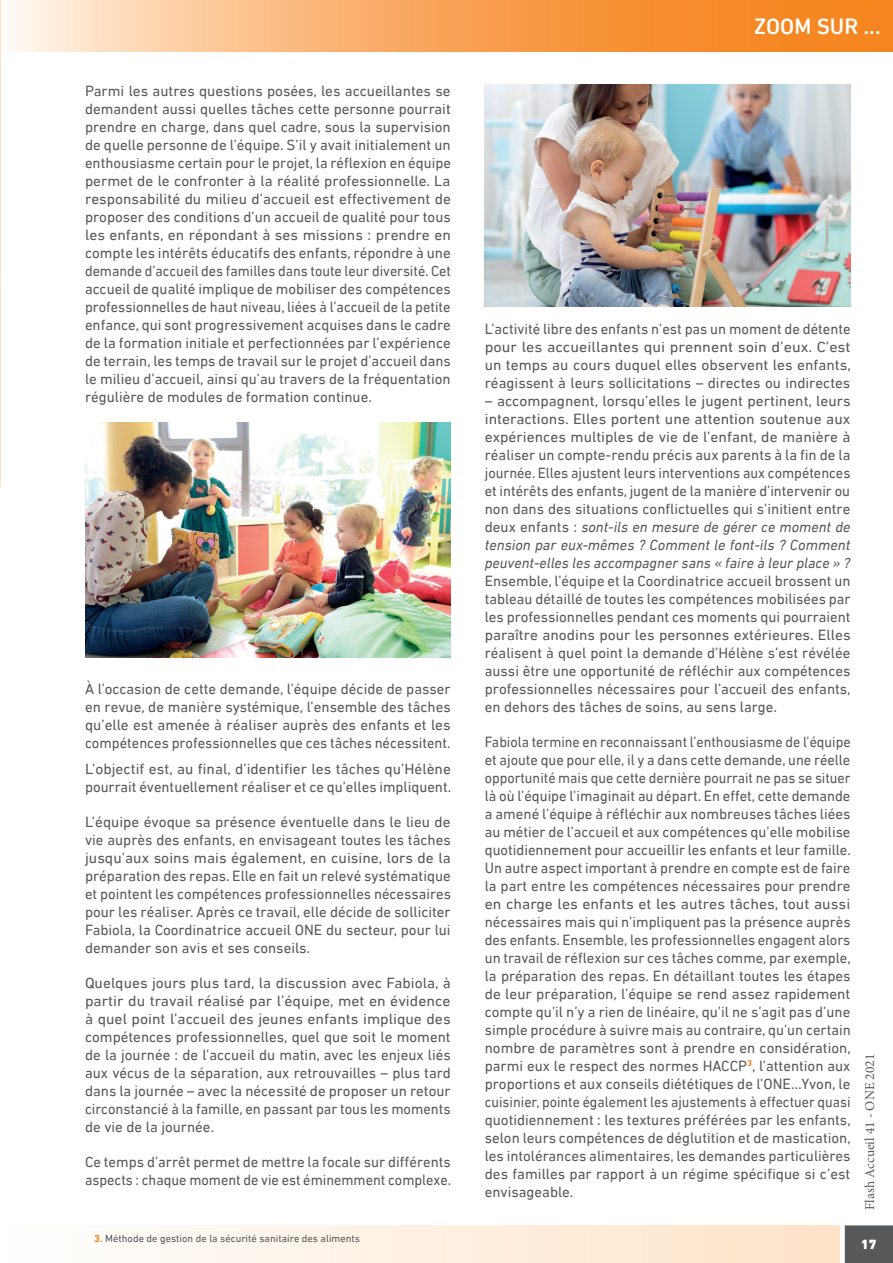
<style>
.page{position:relative;width:893px;height:1263px;background:#fff}
.page>*{position:absolute;margin:0;border:0;box-sizing:border-box;transform-origin:0 0}
.t1{font:500 22.5px "DIN Next LT Pro";color:#fff}
.texte_article{font:15px/18px "DIN Next LT Pro";color:#57585a;text-align:justify}
.texte_article-2{font:15px/18px "DIN Next LT Pro";color:#57585a;text-align:justify;scale:.95 1}
.t2{font:13.5px "Minion Pro";color:#58595b}
.t3{font:900 13.5px "DIN Next LT Pro";color:#fff}
.Note_de_bas_de_page{font:10.5px "DIN Next LT Pro";color:#57585a}
.s1{font-weight:700;color:#f58520}
.s2{font-style:italic}
</style>
<div class="page">
<svg style="left:12px;top:0;width:881px;height:51px;background:#f8ab65"></svg>
<svg style="left:839px;top:1225px;width:54px;height:38px;background:#6a6b6c"></svg>
<div style="left:1px;top:1225px;width:838px;height:38px;background:linear-gradient(to right,#fefffe,#fee3c8)"></div>
<hr style="left:0;top:0;width:1px;height:486px;background:#fee2c8">
<img style="left:85px;top:422px;width:366px;height:235px">
<img style="left:485px;top:84px;width:365px;height:222px">
<p class="texte_article" style="left:85px;top:82px;width:367px">Parmi les autres questions posées, les accueillantes se demandent aussi quelles tâches cette personne pourrait prendre en charge, dans quel cadre, sous la supervision de quelle personne de l’équipe. S’il y avait initialement un enthousiasme certain pour le projet, la réflexion en équipe permet de le confronter à la réalité professionnelle. La responsabilité du milieu d’accueil est effectivement de proposer des conditions d’un accueil de qualité pour tous les enfants, en répondant à ses missions : prendre en compte les intérêts éducatifs des enfants, répondre à une demande d’accueil des familles dans toute leur diversité. Cet accueil de qualité implique de mobiliser des compétences professionnelles de haut niveau, liées à l’accueil de la petite enfance, qui sont progressivement acquises dans le cadre de la formation initiale et perfectionnées par l’expérience de terrain, les temps de travail sur le projet d’accueil dans le milieu d’accueil, ainsi qu’au travers de la fréquentation régulière de modules de formation continue.</p>
<p class="texte_article" style="left:85px;top:679px;width:367px">À l’occasion de cette demande, l’équipe décide de passer en revue, de manière systémique, l’ensemble des tâches qu’elle est amenée à réaliser auprès des enfants et les compétences professionnelles que ces tâches nécessitent.</p>
<p class="texte_article" style="left:85px;top:760px;width:368px">L’objectif est, au final, d’identifier les tâches qu’Hélène pourrait éventuellement réaliser et ce qu’elles impliquent.</p>
<p class="texte_article" style="left:85px;top:813px;width:367px">L’équipe évoque sa présence éventuelle dans le lieu de vie auprès des enfants, en envisageant toutes les tâches jusqu’aux soins mais également, en cuisine, lors de la préparation des repas. Elle en fait un relevé systématique et pointent les compétences professionnelles nécessaires pour les réaliser. Après ce travail, elle décide de solliciter Fabiola, la Coordinatrice accueil ONE du secteur, pour lui demander son avis et ses conseils.</p>
<p class="texte_article" style="left:85px;top:974px;width:367px">Quelques jours plus tard, la discussion avec Fabiola, à partir du travail réalisé par l’équipe, met en évidence à quel point l’accueil des jeunes enfants implique des compétences professionnelles, quel que soit le moment de la journée : de l’accueil du matin, avec les enjeux liés aux vécus de la séparation, aux retrouvailles – plus tard dans la journée – avec la nécessité de proposer un retour circonstancié à la famille, en passant par tous les moments de vie de la journée.</p>
<p class="texte_article" style="left:85px;top:1153px;width:368px">Ce temps d’arrêt permet de mettre la focale sur différents aspects : chaque moment de vie est éminemment complexe.</p>
<p class="Note_de_bas_de_page" style="left:94px;top:1232px;width:267px"><span class="s1">3.</span> Méthode de gestion de la sécurité sanitaire des aliments</p>
<h1 class="t1" style="left:754px;top:13px;width:128px">ZOOM SUR ...</h1>
<p class="texte_article" style="left:485px;top:320px;width:368px">L’activité libre des enfants n’est pas un moment de détente pour les accueillantes qui prennent soin d’eux. C’est un temps au cours duquel elles observent les enfants, réagissent à leurs sollicitations – directes ou indirectes</p>
<p class="texte_article" style="left:485px;top:392px;width:367px">– accompagnent, lorsqu’elles le jugent pertinent, leurs interactions. Elles portent une attention soutenue aux expériences multiples de vie de l’enfant, de manière à réaliser un compte-rendu précis aux parents à la fin de la journée. Elles ajustent leurs interventions aux compétences et intérêts des enfants, jugent de la manière d’intervenir ou non dans des situations conflictuelles qui s’initient entre deux enfants : <span class="s2">sont-ils en mesure de gérer ce moment de tension par eux-mêmes ? Comment le font-ils ? Comment peuvent-elles les accompagner sans « faire à leur place » ?<br></span>Ensemble, l’équipe et la Coordinatrice accueil brossent un tableau détaillé de toutes les compétences mobilisées par les professionnelles pendant ces moments qui pourraient paraître anodins pour les personnes extérieures. Elles réalisent à quel point la demande d’Hélène s’est révélée aussi être une opportunité de réfléchir aux compétences professionnelles nécessaires pour l’accueil des enfants, en dehors des tâches de soins, au sens large.</p>
<p class="texte_article-2" style="left:485px;top:733px;width:387px">Fabiola termine en reconnaissant l’enthousiasme de l’équipe et ajoute que pour elle, il y a dans cette demande, une réelle opportunité mais que cette dernière pourrait ne pas se situer là où l’équipe l’imaginait au départ. En effet, cette demande a amené l’équipe à réfléchir aux nombreuses tâches liées au métier de l’accueil et aux compétences qu’elle mobilise quotidiennement pour accueillir les enfants et leur famille.<br>Un autre aspect important à prendre en compte est de faire la part entre les compétences nécessaires pour prendre en charge les enfants et les autres tâches, tout aussi nécessaires mais qui n’impliquent pas la présence auprès des enfants. Ensemble, les professionnelles engagent alors un travail de réflexion sur ces tâches comme, par exemple, la préparation des repas. En détaillant toutes les étapes de leur préparation, l’équipe se rend assez rapidement compte qu’il n’y a rien de linéaire, qu’il ne s’agit pas d’une simple procédure à suivre mais au contraire, qu’un certain nombre de paramètres sont à prendre en considération, parmi eux le respect des normes HACCP<sup>3</sup>, l’attention aux proportions et aux conseils diététiques de l’ONE…Yvon, le cuisinier, pointe également les ajustements à effectuer quasi quotidiennement : les textures préférées par les enfants, selon leurs compétences de déglutition et de mastication, les intolérances alimentaires, les demandes particulières des familles par rapport à un régime spécifique si c’est envisageable.</p>
<p class="t2" style="left:861px;top:1210px;width:158px;rotate:-90deg">Flash Accueil 41 - ONE 2021</p>
<p class="t3" style="left:861px;top:1236px;width:17px">17</p>
</div>
